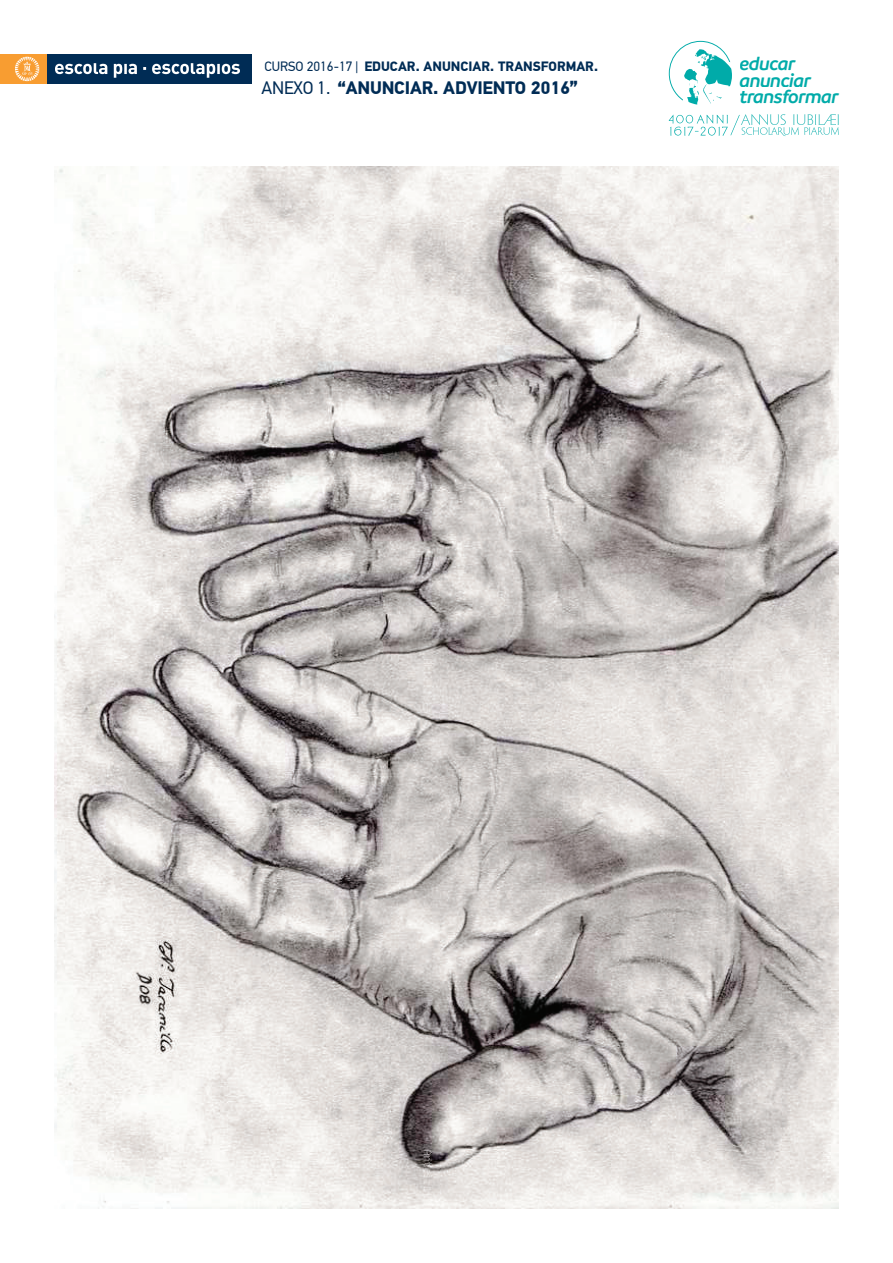
<style>
.page{position:relative;width:893px;height:1263px;background:#fff}
.page>*{position:absolute;margin:0;border:0;box-sizing:border-box;transform-origin:0 0}
.t1{font:italic 600 20.1px/16.4px "Branding";letter-spacing:-.03em;color:#00aba9}
.t2{font:700 18px "PF Din Text Pro";letter-spacing:-.01em;color:#002c55}
.t3{font:700 13.5px "PF Din Text Pro";color:#002c55}
.s1{font-weight:400}
</style>
<div class="page">
<div style="left:45px;top:54px;width:206px;height:30px;background:#002c55"></div>
<div style="left:0;top:54px;width:46px;height:30px;background:#f89d31"></div>
<svg style="left:15px;top:57px;width:24px;height:24px"></svg>
<svg style="left:55px;top:63px;width:185px;height:15px"></svg>
<svg style="left:669px;top:41px;width:63px;height:64px"></svg>
<svg style="left:669px;top:114px;width:170px;height:22px"></svg>
<img style="left:54px;top:167px;width:785px;height:1042px">
<p class="t3" style="left:265px;top:58px;width:335px"><span class="s1">CURSO 2016-17 |</span> EDUCAR. ANUNCIAR. TRANSFORMAR.</p>
<h1 class="t1" style="left:739px;top:56px;width:101px">educar anunciar transformar</h1>
<h2 class="t2" style="left:261px;top:77px;width:318px"><span class="s1">ANEXO 1.</span> “ANUNCIAR. ADVIENTO 2016”</h2>
</div>
